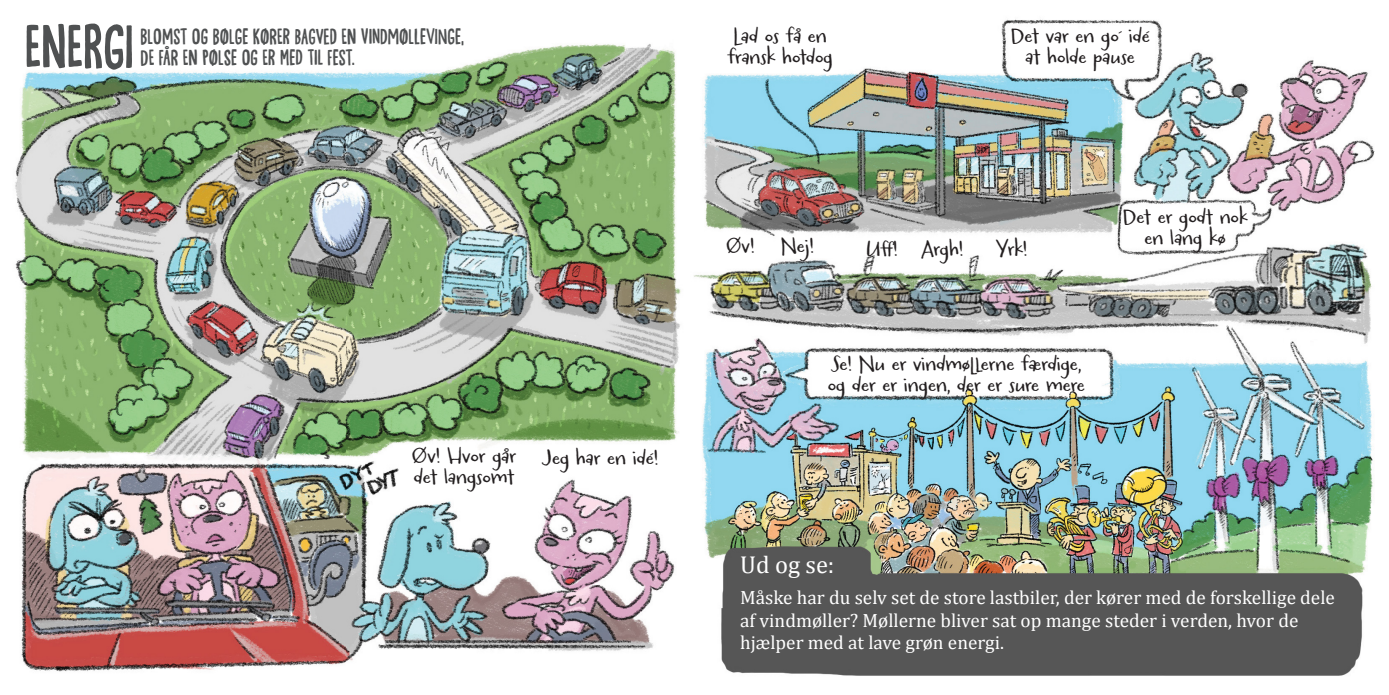
<style>
.page{position:relative;width:1389px;height:695px;background:#fff}
.page>*{position:absolute;margin:0;border:0;box-sizing:border-box;transform-origin:0 0}
.t1{font:59.5px "Guideline";color:#4f5152}
.t2{font:24.5px "Cambria";color:#fff}
.t3{font:21px/21px "Carrotflower";color:#231f20}
.t4{font:21px/21px "Guideline";color:#4f5152}
.t5{font:19.25px/22.8px "Cambria";color:#fff}
</style>
<div class="page">
<img style="left:15px;top:19px;width:1360px;height:657px">
<h1 class="t1" style="left:25px;top:11px;width:111px">ENERGI</h1>
<p class="t4" style="left:141px;top:26px;width:325px">BLOMST OG BØLGE KØRER BAGVED EN VINDMØLLEVINGE,<br>DE FÅR EN PØLSE OG ER MED TIL FEST.</p>
<p class="t3" style="left:412px;top:447px;width:106px">Øv! Hvor går det langsomt</p>
<p class="t3" style="left:542px;top:449px;width:118px">Jeg har en idé!</p>
<p class="t3" style="left:727px;top:28px;width:107px">Lad os få en fransk hotdog</p>
<p class="t3" style="left:1011px;top:28px;width:141px;text-align:center">Det var en go´ idé at holde pause</p>
<p class="t3" style="left:726px;top:237px;width:30px">Øv!</p>
<p class="t3" style="left:781px;top:237px;width:34px">Nej!</p>
<p class="t3" style="left:866px;top:240px;width:99px">Uff! Argh!</p>
<p class="t3" style="left:996px;top:240px;width:33px">Yrk!</p>
<p class="t3" style="left:828px;top:355px;width:259px">Se! Nu er vindmøllerne færdige, og der er ingen, der er sure mere</p>
<p class="t3" style="left:1122px;top:208px;width:127px;text-align:center">Det er godt nok en lang kø</p>
<p class="t2" style="left:740px;top:549px;width:96px">Ud og se:</p>
<p class="t5" style="left:740px;top:585px;width:596px">Måske har du selv set de store lastbiler, der kører med de forskellige dele af vindmøller? Møllerne bliver sat op mange steder i verden, hvor de hjælper med at lave grøn energi.</p>
</div>
